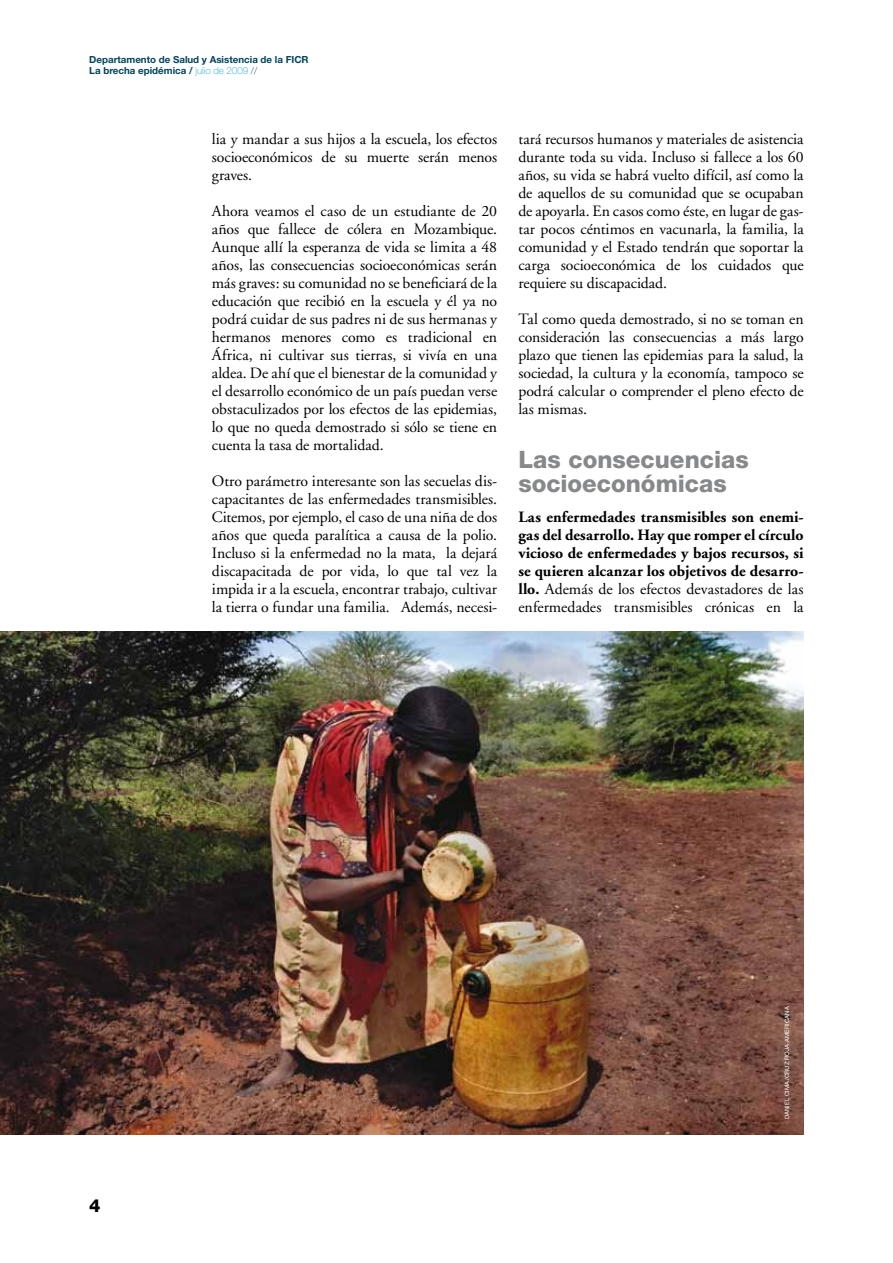
<style>
.page{position:relative;width:893px;height:1263px;background:#fff}
.page>*{position:absolute;margin:0;border:0;box-sizing:border-box;transform-origin:0 0}
.t1{font:800 24px/24px "Helvetica Neue";color:#87888a}
.t2{font:800 18px "Helvetica Neue";color:#000}
.t3{font:15.75px/18px "Adobe Garamond";letter-spacing:-.005em;color:#000;text-align:justify}
.t4{font:700 15.75px/18px "Adobe Garamond";letter-spacing:.005em;color:#000;text-align:justify}
.t5{font:700 9.75px/11.7px "Helvetica Neue";color:#00435c}
.t6{font:6px "Helvetica Neue";letter-spacing:.02em;color:#fff}
.s1{font-weight:100;color:#009ee0}
.s2{font-weight:100}
.s3{font-weight:400}
</style>
<div class="page">
<img style="left:0;top:631px;width:804px;height:503px">
<p class="t5" style="left:89px;top:53px;width:221px">Departamento de Salud y Asistencia de la FICR<br>La brecha epidémica / <span class="s1">julio de 2009</span> <span class="s2">//</span></p>
<p class="t3" style="left:212px;top:130px;width:287px">lia y mandar a sus hijos a la escuela, los efectos socioeconómicos de su muerte serán menos graves.</p>
<p class="t3" style="left:212px;top:202px;width:287px">Ahora veamos el caso de un estudiante de 20 años que fallece de cólera en Mozambique.<br>Aunque allí la esperanza de vida se limita a 48 años, las consecuencias socioeconómicas serán más graves: su comunidad no se beneficiará de la educación que recibió en la escuela y él ya no podrá cuidar de sus padres ni de sus hermanas y hermanos menores como es tradicional en África, ni cultivar sus tierras, si vivía en una aldea. De ahí que el bienestar de la comunidad y el desarrollo económico de un país puedan verse obstaculizados por los efectos de las epidemias, lo que no queda demostrado si sólo se tiene en cuenta la tasa de mortalidad.</p>
<p class="t3" style="left:212px;top:472px;width:287px">Otro parámetro interesante son las secuelas dis&shy;capacitantes de las enfermedades transmisibles.<br>Citemos, por ejemplo, el caso de una niña de dos años que queda paralítica a causa de la polio.<br>Incluso si la enfermedad no la mata, la dejará discapacitada de por vida, lo que tal vez la impida ir a la escuela, encontrar trabajo, cultivar la tierra o fundar una familia. Además, necesi-</p>
<p class="t3" style="left:518px;top:130px;width:287px">tará recursos humanos y materiales de asistencia durante toda su vida. Incluso si fallece a los 60 años, su vida se habrá vuelto difícil, así como la de aquellos de su comunidad que se ocupaban de apoyarla. En casos como éste, en lugar de gas&shy;tar pocos céntimos en vacunarla, la familia, la comunidad y el Estado tendrán que soportar la carga socioeconómica de los cuidados que requiere su discapacidad.</p>
<p class="t3" style="left:518px;top:311px;width:287px">Tal como queda demostrado, si no se toman en consideración las consecuencias a más largo plazo que tienen las epidemias para la salud, la sociedad, la cultura y la economía, tampoco se podrá calcular o comprender el pleno efecto de las mismas.</p>
<h1 class="t1" style="left:518px;top:447px;width:232px">Las consecuencias socioeconómicas</h1>
<p class="t4" style="left:518px;top:508px;width:287px">Las enfermedades transmisibles son enemi&shy;gas del desarrollo. Hay que romper el círculo vicioso de enfermedades y bajos recursos, si se quieren alcanzar los objetivos de desarro&shy;llo. <span class="s3">Además de los efectos devastadores de las enfermedades transmisibles crónicas en la</span></p>
<p class="t2" style="left:89px;top:1195px;width:13px">4</p>
<p class="t6" style="left:783px;top:1119px;width:115px;rotate:-90deg">Daniel Cima/Cruz Roja Americana</p>
</div>
